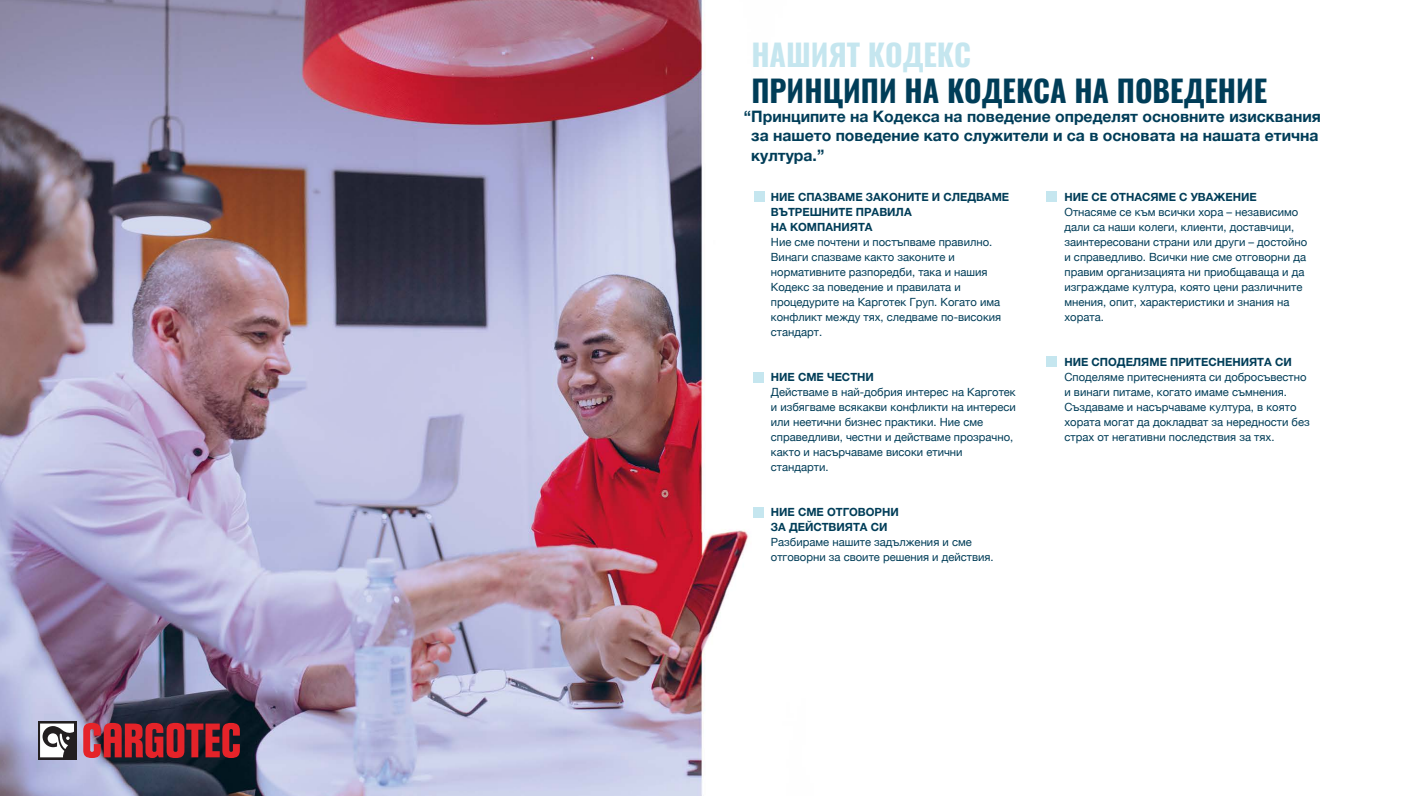
<style>
.page{position:relative;width:1404px;height:796px;background:#fff}
.page>*{position:absolute;margin:0;border:0;box-sizing:border-box;transform-origin:0 0}
.t1{font:30px "Oswald";color:#003d58}
.t2{font:30px "Oswald";color:#c5e6ef}
.t3{font:700 15.75px/19.5px "Helvetica Neue";color:#003d58}
.t4{font:11.25px/15px "Helvetica Neue";color:#003d58}
.t5{font:700 11.25px/15px "Helvetica Neue";color:#003d58}
</style>
<div class="page">
<img style="left:0;top:0;width:765px;height:795px">
<div style="left:753px;top:191px;width:11px;height:11px;background:#c5e6ef"></div>
<div style="left:1046px;top:191px;width:11px;height:11px;background:#c5e6ef"></div>
<div style="left:1046px;top:356px;width:11px;height:11px;background:#c5e6ef"></div>
<div style="left:753px;top:507px;width:10px;height:11px;background:#c5e6ef"></div>
<div style="left:753px;top:371px;width:10px;height:11px;background:#c5e6ef"></div>
<div style="left:38px;top:720px;width:38px;height:39px;background:#231f20"></div>
<svg style="left:40px;top:723px;width:34px;height:34px"></svg>
<svg style="left:83px;top:722px;width:157px;height:35px"></svg>
<h1 class="t2" style="left:751px;top:28px;width:221px">НАШИЯТ КОДЕКС</h1>
<h1 class="t1" style="left:751px;top:64px;width:517px">ПРИНЦИПИ НА КОДЕКСА НА ПОВЕДЕНИЕ</h1>
<h2 class="t3" style="left:751px;top:106px;width:571px;text-indent:-7px">“Принципите на Кодекса на поведение определят основните изисквания за нашето поведение като служители и са в основата на нашата етична култура.”</h2>
<p class="t5" style="left:770px;top:190px;width:240px">НИЕ СПАЗВАМЕ ЗАКОНИТЕ И СЛЕДВАМЕ<br>ВЪТРЕШНИТЕ ПРАВИЛА<br>НА КОМПАНИЯТА</p>
<p class="t4" style="left:770px;top:235px;width:232px">Ние сме почтени и постъпваме правилно.<br>Винаги спазваме както законите и нормативните разпоредби, така и нашия Кодекс за поведение и правилата и процедурите на Карготек Груп. Когато има конфликт между тях, следваме по-високия стандарт.</p>
<p class="t5" style="left:770px;top:370px;width:104px">НИЕ СМЕ ЧЕСТНИ</p>
<p class="t4" style="left:770px;top:385px;width:246px">Действаме в най-добрия интерес на Карготек и избягваме всякакви конфликти на интереси или неетични бизнес практики. Ние сме справедливи, честни и действаме прозрачно, както и насърчаваме високи етични стандарти.</p>
<p class="t5" style="left:770px;top:505px;width:129px">НИЕ СМЕ ОТГОВОРНИ<br>ЗА ДЕЙСТВИЯТА СИ</p>
<p class="t4" style="left:770px;top:535px;width:224px">Разбираме нашите задължения и сме отговорни за своите решения и действия.</p>
<p class="t5" style="left:1064px;top:190px;width:194px">НИЕ СЕ ОТНАСЯМЕ С УВАЖЕНИЕ</p>
<p class="t4" style="left:1064px;top:205px;width:244px">Отнасяме се към всички хора – независимо дали са наши колеги, клиенти, доставчици, заинтересовани страни или други – достойно и справедливо. Всички ние сме отговорни да правим организацията ни приобщаваща и да изграждаме култура, която цени различните мнения, опит, характеристики и знания на хората.</p>
<p class="t5" style="left:1064px;top:355px;width:229px">НИЕ СПОДЕЛЯМЕ ПРИТЕСНЕНИЯТА СИ</p>
<p class="t4" style="left:1064px;top:370px;width:247px">Споделяме притесненията си добросъвестно и винаги питаме, когато имаме съмнения.<br>Създаваме и насърчаваме култура, в която хората могат да докладват за нередности без страх от негативни последствия за тях.</p>
</div>
